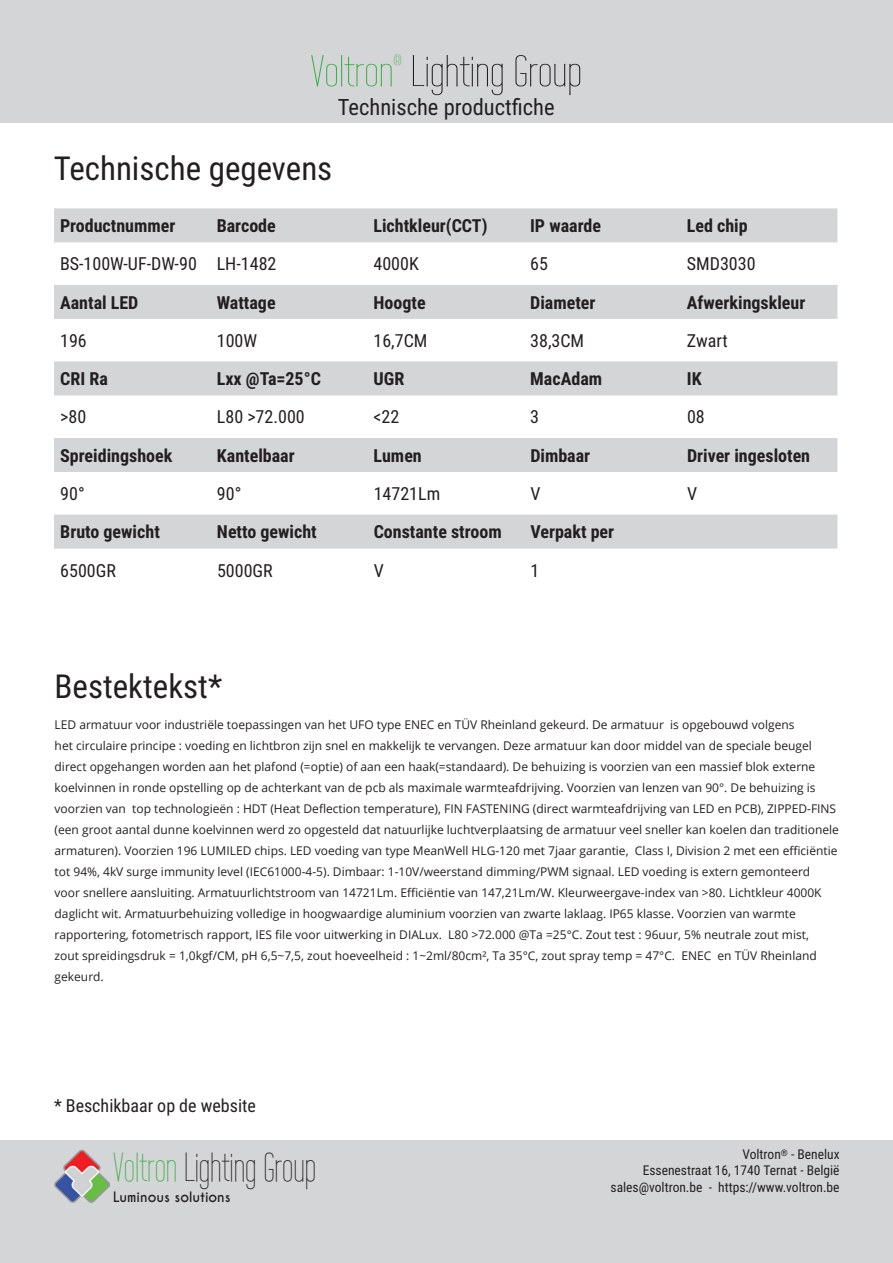
<style>
.page{position:relative;width:893px;height:1263px;background:#fff}
.page>*{position:absolute;margin:0;border:0;box-sizing:border-box;transform-origin:0 0}
.t1{font:43.5px "Wire One";color:#231f20;scale:1.2 1}
.t2{font:40.5px "Wire One";color:#231f20}
.t3{font:33px "Roboto Condensed";color:#231f20}
.t4{font:22.5px "Roboto Condensed";color:#231f20}
.t5{font:700 18px "Roboto Condensed";color:#231f20}
.t6{font:18px "Roboto Condensed";color:#231f20}
.t7{font:15px "Wire One";color:#40ae49;scale:1.2 1}
.t8{font:13.5px/16.5px "Roboto Condensed";color:#231f20;text-align:right}
.t9{font:700 13.5px "Caviar Dreams";color:#231f20}
.t10{font:12px/21px "Open Sans";color:#231f20}
.s1{color:#40ae49}
</style>
<div class="page">
<div style="left:0;top:1141px;width:893px;height:122px;background:#d4d5d7"></div>
<img style="left:55px;top:1150px;width:54px;height:53px">
<div style="left:0;top:0;width:893px;height:122px;background:#d4d5d7"></div>
<div style="left:54px;top:208px;width:783px;height:34px;background:#d4d5d7"></div>
<svg style="left:54px;top:285px;width:783px;height:264px;fill:#d4d5d7"></svg>
<p class="t7" style="left:394px;top:52px;width:8px">®</p>
<h3 class="t4" style="left:338px;top:91px;width:218px">Technische productfiche</h3>
<h1 class="t1" style="left:311px;top:47px;width:228px"><span class="s1">Voltron</span> Lighting Group</h1>
<h3 class="t3" style="left:54px;top:145px;width:280px">Technische gegevens</h3>
<h3 class="t5" style="left:60px;top:213px;width:117px">Productnummer</h3>
<h3 class="t5" style="left:217px;top:213px;width:61px">Barcode</h3>
<h3 class="t5" style="left:373px;top:213px;width:116px">Lichtkleur(CCT)</h3>
<h3 class="t5" style="left:530px;top:213px;width:72px">IP waarde</h3>
<h3 class="t5" style="left:687px;top:213px;width:62px">Led chip</h3>
<h3 class="t6" style="left:60px;top:251px;width:218px">BS-100W-UF-DW-90 LH-1482</h3>
<h3 class="t6" style="left:373px;top:251px;width:47px">4000K</h3>
<h3 class="t6" style="left:530px;top:251px;width:19px">65</h3>
<h3 class="t6" style="left:687px;top:251px;width:70px">SMD3030</h3>
<h3 class="t5" style="left:60px;top:290px;width:80px">Aantal LED</h3>
<h3 class="t5" style="left:217px;top:290px;width:60px">Wattage</h3>
<h3 class="t5" style="left:373px;top:290px;width:54px">Hoogte</h3>
<h3 class="t5" style="left:530px;top:290px;width:67px">Diameter</h3>
<h3 class="t5" style="left:687px;top:290px;width:120px">Afwerkingskleur</h3>
<h3 class="t6" style="left:60px;top:328px;width:28px">196</h3>
<h3 class="t6" style="left:217px;top:328px;width:42px">100W</h3>
<h3 class="t6" style="left:373px;top:328px;width:55px">16,7CM</h3>
<h3 class="t6" style="left:530px;top:328px;width:55px">38,3CM</h3>
<h3 class="t6" style="left:687px;top:328px;width:42px">Zwart</h3>
<h3 class="t5" style="left:60px;top:366px;width:49px">CRI Ra</h3>
<h3 class="t5" style="left:217px;top:366px;width:106px">Lxx @Ta=25°C</h3>
<h3 class="t5" style="left:374px;top:366px;width:32px">UGR</h3>
<h3 class="t5" style="left:530px;top:366px;width:73px">MacAdam</h3>
<h3 class="t5" style="left:687px;top:366px;width:16px">IK</h3>
<h3 class="t6" style="left:60px;top:404px;width:28px">&gt;80</h3>
<h3 class="t6" style="left:217px;top:404px;width:89px">L80 &gt;72.000</h3>
<h3 class="t6" style="left:374px;top:404px;width:27px">&lt;22</h3>
<h3 class="t6" style="left:530px;top:404px;width:10px">3</h3>
<h3 class="t6" style="left:687px;top:404px;width:19px">08</h3>
<h3 class="t5" style="left:60px;top:443px;width:114px">Spreidingshoek</h3>
<h3 class="t5" style="left:217px;top:443px;width:79px">Kantelbaar</h3>
<h3 class="t5" style="left:374px;top:443px;width:50px">Lumen</h3>
<h3 class="t5" style="left:530px;top:443px;width:61px">Dimbaar</h3>
<h3 class="t5" style="left:687px;top:443px;width:125px">Driver ingesloten</h3>
<h3 class="t6" style="left:60px;top:481px;width:26px">90°</h3>
<h3 class="t6" style="left:217px;top:481px;width:26px">90°</h3>
<h3 class="t6" style="left:374px;top:481px;width:68px">14721Lm</h3>
<h3 class="t6" style="left:530px;top:481px;width:12px">V</h3>
<h3 class="t6" style="left:687px;top:481px;width:12px">V</h3>
<h3 class="t5" style="left:60px;top:519px;width:101px">Bruto gewicht</h3>
<h3 class="t5" style="left:217px;top:519px;width:101px">Netto gewicht</h3>
<h3 class="t5" style="left:374px;top:519px;width:130px">Constante stroom</h3>
<h3 class="t5" style="left:530px;top:519px;width:85px">Verpakt per</h3>
<h3 class="t6" style="left:60px;top:558px;width:57px">6500GR</h3>
<h3 class="t6" style="left:217px;top:558px;width:57px">5000GR</h3>
<h3 class="t6" style="left:374px;top:558px;width:12px">V</h3>
<h3 class="t6" style="left:530px;top:558px;width:10px">1</h3>
<h3 class="t3" style="left:55px;top:663px;width:169px">Bestektekst*</h3>
<p class="t10" style="left:55px;top:714px;width:786px">LED armatuur voor industriële toepassingen van het UFO type ENEC en TÜV Rheinland gekeurd. De armatuur is opgebouwd volgens<br>het circulaire principe : voeding en lichtbron zijn snel en makkelijk te vervangen. Deze armatuur kan door middel van de speciale beugel direct opgehangen worden aan het plafond (=optie) of aan een haak(=standaard). De behuizing is voorzien van een massief blok externe koelvinnen in ronde opstelling op de achterkant van de pcb als maximale warmteafdrijving. Voorzien van lenzen van 90°. De behuizing is voorzien van top technologieën : HDT (Heat Deflection temperature), FIN FASTENING (direct warmteafdrijving van LED en PCB), ZIPPED-FINS (een groot aantal dunne koelvinnen werd zo opgesteld dat natuurlijke luchtverplaatsing de armatuur veel sneller kan koelen dan traditionele armaturen). Voorzien 196 LUMILED chips. LED voeding van type MeanWell HLG-120 met 7jaar garantie, Class I, Division 2 met een efficiëntie tot 94%, 4kV surge immunity level (IEC61000-4-5). Dimbaar: 1-10V/weerstand dimming/PWM signaal. LED voeding is extern gemonteerd<br>voor snellere aansluiting. Armatuurlichtstroom van 14721Lm. Efficiëntie van 147,21Lm/W. Kleurweergave-index van &gt;80. Lichtkleur 4000K daglicht wit. Armatuurbehuizing volledige in hoogwaardige aluminium voorzien van zwarte laklaag. IP65 klasse. Voorzien van warmte rapportering, fotometrisch rapport, IES file voor uitwerking in DIALux. L80 &gt;72.000 @Ta =25°C. Zout test : 96uur, 5% neutrale zout mist,<br>zout spreidingsdruk = 1,0kgf/CM, pH 6,5~7,5, zout hoeveelheid : 1~2ml/80cm², Ta 35°C, zout spray temp = 47°C. ENEC en TÜV Rheinland gekeurd.</p>
<h3 class="t6" style="left:54px;top:1093px;width:203px">* Beschikbaar op de website</h3>
<h2 class="t2" style="left:113px;top:1145px;width:204px"><span class="s1">Voltron</span> Lighting Group</h2>
<p class="t9" style="left:113px;top:1189px;width:119px">Luminous solutions</p>
<p class="t8" style="left:611px;top:1145px;width:231px">Voltron<sup>®</sup> - Benelux<br>Essenestraat 16, 1740 Ternat - België sales@voltron.be - https://www.voltron.be</p>
</div>
